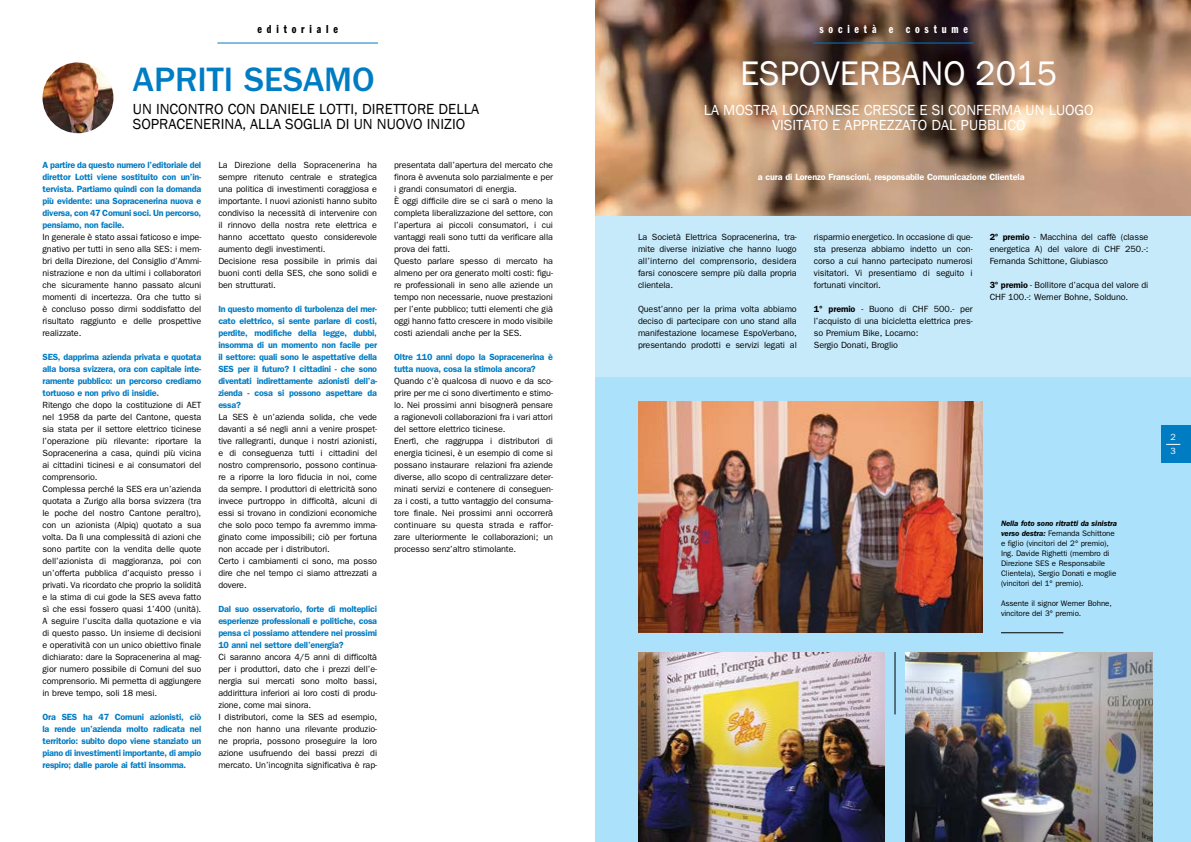
<style>
.page{position:relative;width:1191px;height:842px;background:#fff}
.page>*{position:absolute;margin:0;border:0;box-sizing:border-box;transform-origin:0 0}
.t1{font:35px "Franklin Gothic";color:#fff}
.t2{font:500 35px "ITC Franklin Gothic Std";color:#007cc3}
.t3{font:15px/15px "Franklin Gothic";color:#000}
.t4{font:15px/15px "Franklin Gothic";color:#fff;text-align:center}
.t5{font:12px "ITC Franklin Gothic Std Dm Cp";letter-spacing:.4em;color:#fff}
.t6{font:12px "ITC Franklin Gothic Std Dm Cp";letter-spacing:.4em;color:#000}
.t7{font:9px/12px "ITC Franklin Gothic Std";letter-spacing:-.01em;color:#000}
.t8{font:600 9px/12px "ITC Franklin Gothic Std";letter-spacing:-.025em;color:#007cc3;text-align:justify}
.t9{font:600 9px "ITC Franklin Gothic Std";letter-spacing:-.01em;color:#fff}
.t10{font:9px/14px "ITC Franklin Gothic Std";color:#fff}
.t11{font:8px/10px "ITC Franklin Gothic Std";letter-spacing:-.01em;color:#000}
.s1{font-weight:600}
.s2{font-weight:600;font-style:italic}
</style>
<div class="page">
<hr style="left:217px;top:43px;width:161px;height:1px;background:#007cc3">
<img style="left:43px;top:62px;width:70px;height:71px;border-radius:35px">
<div style="left:595px;top:214px;width:596px;height:628px;background:#c7eafb"></div>
<div style="left:595px;top:378px;width:596px;height:464px;background:#abe1fa"></div>
<img style="left:595px;top:0;width:596px;height:215px">
<hr style="left:813px;top:43px;width:160px;height:1px;background:#007cc3">
<div style="left:1161px;top:426px;width:30px;height:37px;background:#007cc3"></div>
<svg style="left:1166px;top:444px;width:14px;height:1px"></svg>
<img style="left:638px;top:652px;width:246px;height:190px">
<img style="left:905px;top:652px;width:247px;height:190px">
<img style="left:638px;top:402px;width:344px;height:231px">
<hr style="left:1001px;top:633px;width:62px;height:1px;background:#000">
<hr style="left:895px;top:652px;width:1px;height:62px;background:#000">
<h3 class="t6" style="left:258px;top:23px;width:82px">editoriale</h3>
<h1 class="t2" style="left:133px;top:60px;width:243px">APRITI SESAMO</h1>
<h2 class="t3" style="left:133px;top:102px;width:348px">UN INCONTRO CON DANIELE LOTTI, DIRETTORE DELLA<br>SOPRACENERINA, ALLA SOGLIA DI UN NUOVO INIZIO</h2>
<p class="t8" style="left:43px;top:159px;width:160px">A partire da questo numero l’editoriale del direttor Lotti viene sostituito con un’in&shy;tervista. Partiamo quindi con la domanda più evidente: una Sopracenerina nuova e diversa, con 47 Comuni soci. Un percorso, pensiamo, non facile.</p>
<p class="t7" style="left:43px;top:231px;width:160px;text-align:justify">In generale è stato assai faticoso e impe&shy;gnativo per tutti in seno alla SES: i mem&shy;bri della Direzione, del Consiglio d’Ammi&shy;nistrazione e non da ultimi i collaboratori che sicuramente hanno passato alcuni momenti di incertezza. Ora che tutto si è concluso posso dirmi soddisfatto del risultato raggiunto e delle prospettive realizzate.</p>
<p class="t8" style="left:43px;top:351px;width:160px">SES, dapprima azienda privata e quotata alla borsa svizzera, ora con capitale inte&shy;ramente pubblico: un percorso crediamo tortuoso e non privo di insidie.</p>
<p class="t7" style="left:43px;top:399px;width:160px">Ritengo che dopo la costituzione di AET nel 1958 da parte del Cantone, questa sia stata per il settore elettrico ticinese l’operazione più rilevante: riportare la Sopracenerina a casa, quindi più vicina ai cittadini ticinesi e ai consumatori del comprensorio.<br>Complessa perché la SES era un’azienda quotata a Zurigo alla borsa svizzera (tra le poche del nostro Cantone peraltro), con un azionista (Alpiq) quotato a sua volta. Da lì una complessità di azioni che sono partite con la vendita delle quote dell’azionista di maggioranza, poi con un’offerta pubblica d’acquisto presso i privati. Va ricordato che proprio la solidità e la stima di cui gode la SES aveva fatto sì che essi fossero quasi 1’400 (unità).<br>A seguire l’uscita dalla quotazione e via di questo passo. Un insieme di decisioni e operatività con un unico obiettivo finale dichiarato: dare la Sopracenerina al mag&shy;gior numero possibile di Comuni del suo comprensorio. Mi permetta di aggiungere in breve tempo, soli 18 mesi.</p>
<p class="t8" style="left:43px;top:711px;width:160px">Ora SES ha 47 Comuni azionisti, ciò la rende un’azienda molto radicata nel territorio: subito dopo viene stanziato un piano di investimenti importante, di ampio respiro; dalle parole ai fatti insomma.</p>
<p class="t7" style="left:218px;top:159px;width:160px">La Direzione della Sopracenerina ha sempre ritenuto centrale e strategica una politica di investimenti coraggiosa e importante. I nuovi azionisti hanno subito condiviso la necessità di intervenire con il rinnovo della nostra rete elettrica e hanno accettato questo considerevole aumento degli investimenti.<br>Decisione resa possibile in primis dai buoni conti della SES, che sono solidi e ben strutturati.</p>
<p class="t8" style="left:218px;top:303px;width:160px">In questo momento di turbolenza del mer&shy;cato elettrico, si sente parlare di costi, perdite, modifiche della legge, dubbi, insomma di un momento non facile per il settore: quali sono le aspettative della SES per il futuro? I cittadini - che sono diventati indirettamente azionisti dell’a&shy;zienda - cosa si possono aspettare da essa?</p>
<p class="t7" style="left:218px;top:411px;width:160px">La SES è un’azienda solida, che vede davanti a sé negli anni a venire prospet&shy;tive rallegranti, dunque i nostri azionisti, e di conseguenza tutti i cittadini del nostro comprensorio, possono continua&shy;re a riporre la loro fiducia in noi, come da sempre. I produttori di elettricità sono invece purtroppo in difficoltà, alcuni di essi si trovano in condizioni economiche che solo poco tempo fa avremmo imma&shy;ginato come impossibili; ciò per fortuna non accade per i distributori.<br>Certo i cambiamenti ci sono, ma posso dire che nel tempo ci siamo attrezzati a dovere.</p>
<p class="t8" style="left:218px;top:603px;width:160px">Dal suo osservatorio, forte di molteplici esperienze professionali e politiche, cosa pensa ci possiamo attendere nei prossimi 10 anni nel settore dell’energia?</p>
<p class="t7" style="left:218px;top:651px;width:160px">Ci saranno ancora 4/5 anni di difficoltà per i produttori, dato che i prezzi dell’e&shy;nergia sui mercati sono molto bassi, addirittura inferiori ai loro costi di produ&shy;zione, come mai sinora.<br>I distributori, come la SES ad esempio, che non hanno una rilevante produzio&shy;ne propria, possono proseguire la loro azione usufruendo dei bassi prezzi di mercato. Un’incognita significativa è rap-</p>
<p class="t7" style="left:394px;top:159px;width:160px">presentata dall’apertura del mercato che finora è avvenuta solo parzialmente e per i grandi consumatori di energia.<br>È oggi difficile dire se ci sarà o meno la completa liberalizzazione del settore, con l’apertura ai piccoli consumatori, i cui vantaggi reali sono tutti da verificare alla prova dei fatti.<br>Questo parlare spesso di mercato ha almeno per ora generato molti costi: figu&shy;re professionali in seno alle aziende un tempo non necessarie, nuove prestazioni per l’ente pubblico; tutti elementi che già oggi hanno fatto crescere in modo visibile costi aziendali anche per la SES.</p>
<p class="t8" style="left:394px;top:351px;width:160px">Oltre 110 anni dopo la Sopracenerina è tutta nuova, cosa la stimola ancora?</p>
<p class="t7" style="left:394px;top:375px;width:160px">Quando c’è qualcosa di nuovo e da sco&shy;prire per me ci sono divertimento e stimo&shy;lo. Nei prossimi anni bisognerà pensare a ragionevoli collaborazioni fra i vari attori del settore elettrico ticinese.<br>Enertì, che raggruppa i distributori di energia ticinesi, è un esempio di come si possano instaurare relazioni fra aziende diverse, allo scopo di centralizzare deter&shy;minati servizi e contenere di conseguen&shy;za i costi, a tutto vantaggio del consuma&shy;tore finale. Nei prossimi anni occorrerà continuare su questa strada e raffor&shy;zare ulteriormente le collaborazioni; un processo senz’altro stimolante.</p>
<h3 class="t5" style="left:819px;top:23px;width:150px">società e costume</h3>
<h1 class="t1" style="left:740px;top:52px;width:318px">ESPOVERBANO 2015</h1>
<h2 class="t4" style="left:703px;top:103px;width:391px">LA MOSTRA LOCARNESE CRESCE E SI CONFERMA UN LUOGO<br>VISITATO E APPREZZATO DAL PUBBLICO</h2>
<p class="t9" style="left:757px;top:172px;width:268px">a cura di Lorenzo Franscioni, responsabile Comunicazione Clientela</p>
<p class="t7" style="left:638px;top:231px;width:160px;text-align:justify">La Società Elettrica Sopracenerina, tra&shy;mite diverse iniziative che hanno luogo all’interno del comprensorio, desidera farsi conoscere sempre più dalla propria clientela.</p>
<p class="t7" style="left:638px;top:303px;width:160px;text-align:justify">Quest’anno per la prima volta abbiamo deciso di partecipare con uno stand alla manifestazione locarnese EspoVerbano, presentando prodotti e servizi legati al</p>
<p class="t7" style="left:814px;top:231px;width:160px;text-align:justify">risparmio energetico. In occasione di que&shy;sta presenza abbiamo indetto un con&shy;corso a cui hanno partecipato numerosi visitatori. Vi presentiamo di seguito i fortunati vincitori.</p>
<p class="t7" style="left:814px;top:303px;width:160px"><span class="s1">1° premio</span> - Buono di CHF 500.- per l’acquisto di una bicicletta elettrica pres&shy;so Premium Bike, Locarno:<br>Sergio Donati, Broglio</p>
<p class="t7" style="left:989px;top:231px;width:160px;text-align:justify"><span class="s1">2° premio</span> - Macchina del caffè (classe energetica A) del valore di CHF 250.-:<br>Fernanda Schittone, Giubiasco</p>
<p class="t7" style="left:989px;top:279px;width:160px"><span class="s1">3° premio</span> - Bollitore d’acqua del valore di<br>CHF 100.-: Werner Bohne, Solduno.</p>
<p class="t11" style="left:1001px;top:518px;width:118px"><span class="s2">Nella foto sono ritratti da sinistra verso destra:</span> Fernanda Schittone e figlio (vincitori del 2° premio),<br>Ing. Davide Righetti (membro di<br>Direzione SES e Responsabile<br>Clientela), Sergio Donati e moglie (vincitori del 1° premio).</p>
<p class="t11" style="left:1001px;top:598px;width:112px">Assente il signor Werner Bohne, vincitore del 3° premio.</p>
<p class="t10" style="left:1170px;top:430px;width:7px">2<br>3</p>
</div>
